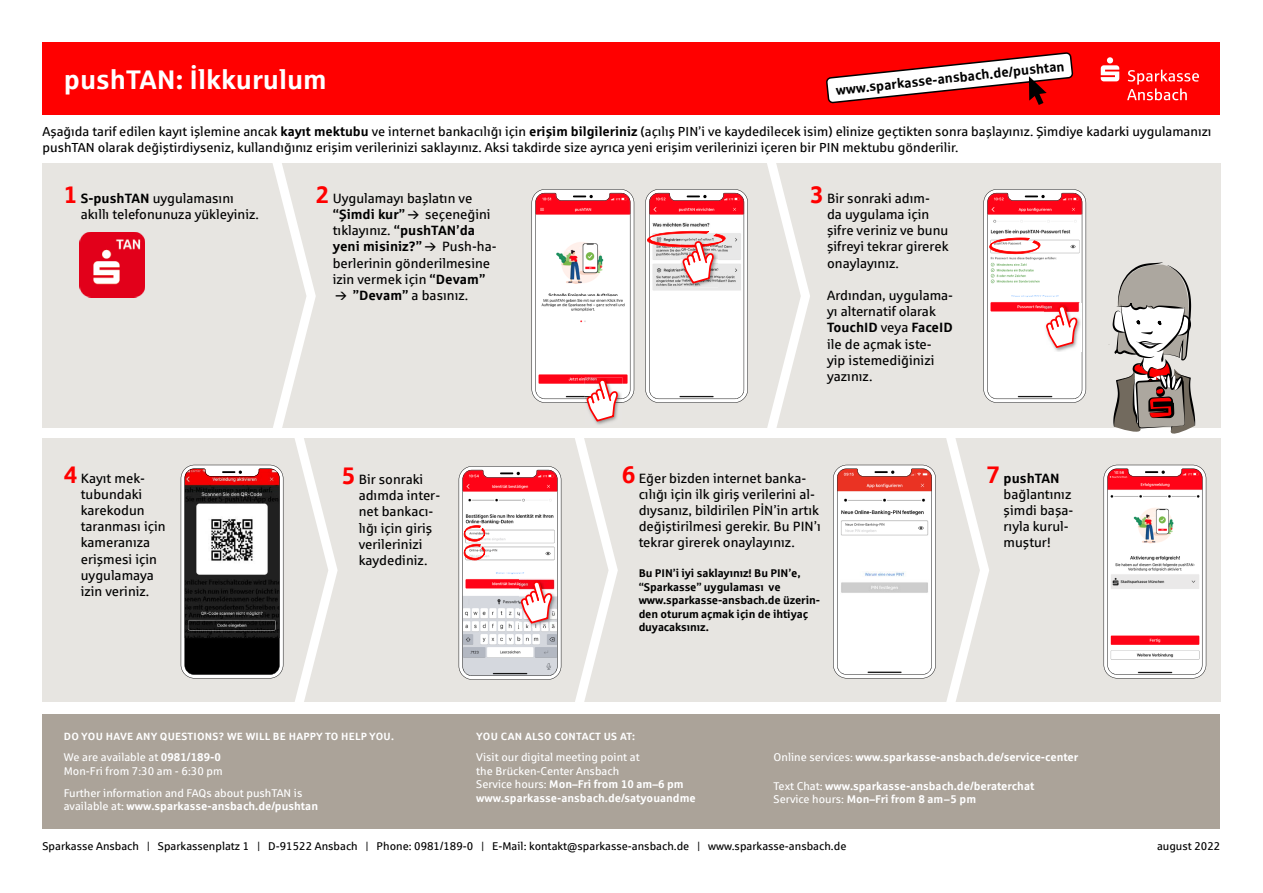
<style>
.page{position:relative;width:1263px;height:893px;background:#fff}
.page>*{position:absolute;margin:0;border:0;box-sizing:border-box;transform-origin:0 0}
.t1{font:700 27px "Sparkasse Rg";color:#fff}
.t2{font:13.5px/16.2px "Sparkasse Rg";color:#000}
.t3{font:700 13.5px/16.2px "Sparkasse Rg";color:#000}
.t4{font:13.2px/15.8px "Sparkasse Rg";color:#000}
.t5{font:700 11.25px/13.5px "Sparkasse Rg";color:#fff}
.t6{font:11.25px/13.5px "Sparkasse Rg";color:#fff}
.t7{font:11.25px "Sparkasse Rg";color:#000}
.t8{font:700 11.25px/13.5px "Sparkasse Rg";letter-spacing:-.01em;color:#000}
.t9{font:700 10.5px "Sparkasse Rg";letter-spacing:.025em;color:#fff}
.s1{font-weight:700}
.s2{font-weight:700;font-size:24px;color:#f00}
.s3{font-weight:400}
</style>
<div class="page">
<div style="left:43px;top:164px;width:1178px;height:538px;background:#e7e5e1"></div>
<svg style="left:574px;top:437px;width:44px;height:265px"></svg>
<svg style="left:945px;top:437px;width:44px;height:265px"></svg>
<svg style="left:766px;top:163px;width:44px;height:265px"></svg>
<div style="left:43px;top:43px;width:1177px;height:72px;background:#f00"></div>
<svg style="left:833px;top:465px;width:103px;height:213px;background:#f1e4e3"></svg>
<svg style="left:1103px;top:465px;width:103px;height:213px;background:#f0d6d8"></svg>
<div style="left:28px;top:428px;width:1207px;height:9px;background:#fff"></div>
<svg style="left:1112px;top:262px;width:83px;height:176px"></svg>
<img style="left:595px;top:422px;width:13px;height:3px">
<svg style="left:531px;top:189px;width:103px;height:233px;background:#f1d6d7"></svg>
<svg style="left:983px;top:189px;width:103px;height:214px;background:#f4d4d6"></svg>
<svg style="left:459px;top:466px;width:102px;height:214px;background:#e9cacd"></svg>
<img style="left:80px;top:232px;width:65px;height:65px">
<svg style="left:645px;top:189px;width:103px;height:214px;background:#efd6d8"></svg>
<svg style="left:826px;top:52px;width:247px;height:53px"></svg>
<svg style="left:1101px;top:57px;width:98px;height:43px"></svg>
<div style="left:43px;top:714px;width:1177px;height:115px;background:#aba399"></div>
<svg style="left:181px;top:163px;width:165px;height:539px"></svg>
<h1 class="t1" style="left:64px;top:62px;width:265px">pushTAN: İlkkurulum</h1>
<p class="t3" style="left:835px;top:81px;width:231px;rotate:-6deg">www.sparkasse-ansbach.de/pushtan</p>
<p class="t4" style="left:43px;top:123px;width:1170px">Aşağıda tarif edilen kayıt işlemine ancak <span class="s1">kayıt mektubu</span> ve internet bankacılığı için <span class="s1">erişim bilgileriniz</span> (açılış PIN’i ve kaydedilecek isim) elinize geçtikten sonra başlayınız. Şimdiye kadarki uygulamanızı pushTAN olarak değiştirdiyseniz, kullandığınız erişim verilerinizi saklayınız. Aksi takdirde size ayrıca yeni erişim verilerinizi içeren bir PIN mektubu gönderilir.</p>
<p class="t2" style="left:81px;top:190px;width:180px;text-indent:-17px"><span class="s2">1</span> <span class="s1">S-pushTAN</span> uygulamasını akıllı telefonunuza yükleyiniz.</p>
<p class="t2" style="left:333px;top:190px;width:141px;text-indent:-17px"><span class="s2">2</span> Uygulamayı başlatın ve <span class="s1">“Şimdi kur”</span></p>
<p class="t2" style="left:827px;top:190px;width:123px;text-indent:-17px"><span class="s2">3</span> Bir sonraki adım-<br>da uygulama için şifre veriniz ve bunu şifreyi tekrar girerek onaylayınız.</p>
<p class="t2" style="left:827px;top:287px;width:128px">Ardından, uygulama&shy;yı alternatif olarak<br><span class="s1">TouchID</span> veya <span class="s1">FaceID </span>ile de açmak iste&shy;yip istemediğinizi yazınız.</p>
<p class="t3" style="left:333px;top:206px;width:159px;text-indent:92px"><span class="s3">seçeneğini tıklayınız.</span> “pushTAN’da yeni misiniz?”</p>
<p class="t2" style="left:442px;top:238px;width:56px">Push-ha-</p>
<p class="t2" style="left:333px;top:255px;width:159px">berlerinin gönderilmesine</p>
<p class="t2" style="left:333px;top:271px;width:154px">izin vermek için <span class="s1">“Devam”</span></p>
<p class="t2" style="left:353px;top:287px;width:117px"><span class="s1">”Devam”</span> a basınız.</p>
<p class="t2" style="left:81px;top:469px;width:86px;text-indent:-17px"><span class="s2">4</span> Kayıt mek&shy;tubundaki karekodun taranması için kameranıza erişmesi için uygulamaya izin veriniz.</p>
<p class="t2" style="left:639px;top:469px;width:184px;text-indent:-17px"><span class="s2">6</span> Eğer bizden internet banka&shy;cılığı için ilk giriş verilerini al&shy;dıysanız, bildirilen PİN’in artık değiştirilmesi gerekir. Bu PIN’ı tekrar girerek onaylayınız.</p>
<p class="t2" style="left:359px;top:471px;width:83px;text-indent:-17px"><span class="s2">5</span> Bir sonraki adımda inter&shy;net bankacı&shy;lığı için giriş verilerinizi kaydediniz.</p>
<p class="t8" style="left:639px;top:566px;width:183px">Bu PIN’i iyi saklayınız! Bu PIN’e, “Sparkasse” uygulaması ve www.sparkasse-ansbach.de üzerin&shy;den oturum açmak için de ihtiyaç duyacaksınız.</p>
<p class="t2" style="left:1003px;top:469px;width:71px;text-indent:-17px"><span class="s2">7</span> <span class="s1">pushTAN </span>bağlantınız şimdi başa&shy;rıyla kurul&shy;muştur!</p>
<p class="t9" style="left:64px;top:730px;width:332px">DO YOU HAVE ANY QUESTIONS? WE WILL BE HAPPY TO HELP YOU.</p>
<p class="t6" style="left:64px;top:750px;width:160px">We are available at <span class="s1">0981/189-0<br></span>Mon-Fri from 7:30 am - 6:30 pm</p>
<p class="t6" style="left:64px;top:786px;width:256px">Further information and FAQs about pushTAN is available at: <span class="s1">www.sparkasse-ansbach.de/pushtan</span></p>
<p class="t9" style="left:476px;top:730px;width:160px">YOU CAN ALSO CONTACT US AT:</p>
<p class="t6" style="left:476px;top:750px;width:165px">Visit our digital meeting point at</p>
<p class="t5" style="left:774px;top:750px;width:306px"><span class="s3">Online services:</span> www.sparkasse-ansbach.de/service-center</p>
<p class="t5" style="left:476px;top:764px;width:221px"><span class="s3">the Brücken-Center Ansbach<br>Service hours:</span> Mon–Fri from 10 am–6 pm www.sparkasse-ansbach.de/satyouandme</p>
<p class="t5" style="left:774px;top:779px;width:262px"><span class="s3">Text Chat:</span> www.sparkasse-ansbach.de/beraterchat<br><span class="s3">Service hours:</span> Mon–Fri from 8 am–5 pm</p>
<p class="t7" style="left:43px;top:839px;width:805px">Sparkasse Ansbach | Sparkassenplatz 1 | D-91522 Ansbach | Phone: 0981/189-0 | E-Mail: kontakt@sparkasse-ansbach.de | www.sparkasse-ansbach.de</p>
<p class="t7" style="left:1157px;top:839px;width:65px">august 2022</p>
</div>
